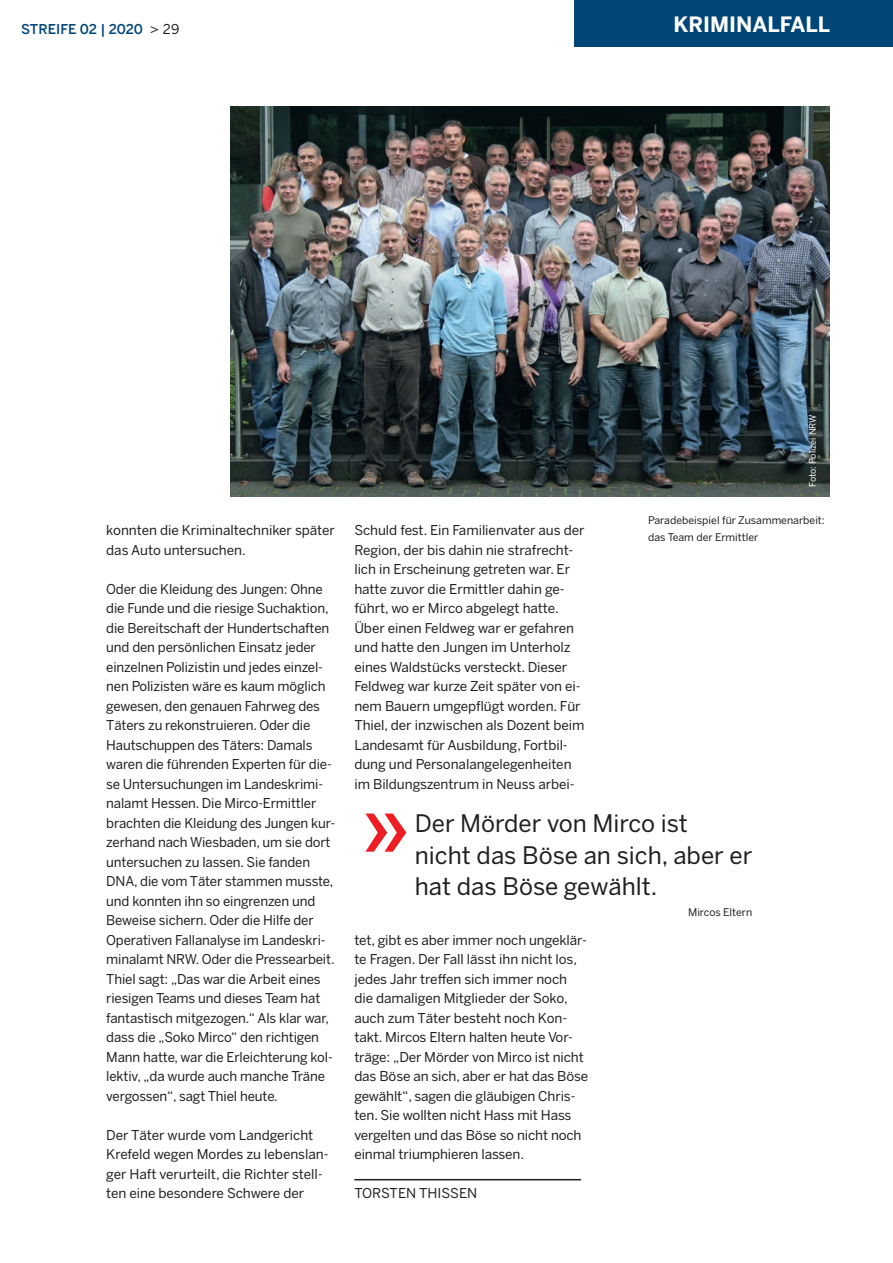
<style>
.page{position:relative;width:893px;height:1263px;background:#fff}
.page>*{position:absolute;margin:0;border:0;box-sizing:border-box;transform-origin:0 0}
.t1{font:24px/31.5px "Benton Sans";color:#231f20}
.t2{font:700 21px "Benton Sans";color:#fff}
.t3{font:13.5px/19.5px "Benton Sans";letter-spacing:-.01em;color:#231f20}
.t4{font:500 13.5px "Benton Sans";letter-spacing:-.005em;color:#004677}
.t5{font:10.5px/16.5px "Benton Sans";color:#231f20}
.t6{font:9px "Benton Sans";color:#fff}
.s1{font-weight:400;color:#231f20}
</style>
<div class="page">
<div style="left:574px;top:0;width:319px;height:47px;background:#004677"></div>
<svg style="left:365px;top:813px;width:41px;height:39px"></svg>
<hr style="left:354px;top:1179px;width:227px;height:1px;background:#231f20">
<img style="left:230px;top:106px;width:599px;height:390px">
<p class="t4" style="left:21px;top:21px;width:160px">STREIFE 02 | 2020 <span class="s1">&gt; 29</span></p>
<h2 class="t2" style="left:673px;top:11px;width:158px">KRIMINALFALL</h2>
<p class="t3" style="left:106px;top:520px;width:230px">konnten die Kriminaltechniker später das Auto untersuchen.</p>
<p class="t3" style="left:106px;top:579px;width:230px">Oder die Kleidung des Jungen: Ohne die Funde und die riesige Suchaktion, die Bereitschaft der Hundertschaften und den persönlichen Einsatz jeder einzelnen Polizistin und jedes einzel&shy;nen Polizisten wäre es kaum möglich gewesen, den genauen Fahrweg des Täters zu rekonstruieren. Oder die Hautschuppen des Täters: Damals waren die führenden Experten für die&shy;se Untersuchungen im Landeskrimi&shy;nalamt Hessen. Die Mirco-Ermittler brachten die Kleidung des Jungen kur&shy;zerhand nach Wiesbaden, um sie dort untersuchen zu lassen. Sie fanden DNA, die vom Täter stammen musste, und konnten ihn so eingrenzen und Beweise sichern. Oder die Hilfe der Operativen Fallanalyse im Landeskri&shy;minalamt NRW. Oder die Pressearbeit.<br>Thiel sagt: „Das war die Arbeit eines riesigen Teams und dieses Team hat fantastisch mitgezogen.“ Als klar war, dass die „Soko Mirco“ den richtigen Mann hatte, war die Erleichterung kol&shy;lektiv, „da wurde auch manche Träne vergossen“, sagt Thiel heute.</p>
<p class="t3" style="left:106px;top:1125px;width:224px">Der Täter wurde vom Landgericht Krefeld wegen Mordes zu lebenslan&shy;ger Haft verurteilt, die Richter stell&shy;ten eine besondere Schwere der</p>
<p class="t3" style="left:354px;top:520px;width:232px">Schuld fest. Ein Familienvater aus der Region, der bis dahin nie strafrecht&shy;lich in Erscheinung getreten war. Er hatte zuvor die Ermittler dahin ge&shy;führt, wo er Mirco abgelegt hatte.<br>Über einen Feldweg war er gefahren und hatte den Jungen im Unterholz eines Waldstücks versteckt. Dieser Feldweg war kurze Zeit später von ei&shy;nem Bauern umgepflügt worden. Für Thiel, der inzwischen als Dozent beim Landesamt für Ausbildung, Fortbil&shy;dung und Personalangelegenheiten im Bildungszentrum in Neuss arbei-</p>
<p class="t6" style="left:807px;top:487px;width:74px;rotate:-90deg">Foto: Polizei NRW</p>
<p class="t5" style="left:648px;top:512px;width:178px">Paradebeispiel für Zusammenarbeit: das Team der Ermittler</p>
<h1 class="t1" style="left:415px;top:807px;width:339px">Der Mörder von Mirco ist<br>nicht das Böse an sich, aber er hat das Böse gewählt.</h1>
<p class="t5" style="left:688px;top:903px;width:66px">Mircos Eltern</p>
<p class="t3" style="left:354px;top:930px;width:235px">tet, gibt es aber immer noch ungeklär&shy;te Fragen. Der Fall lässt ihn nicht los, jedes Jahr treffen sich immer noch die damaligen Mitglieder der Soko, auch zum Täter besteht noch Kon&shy;takt. Mircos Eltern halten heute Vor&shy;träge: „Der Mörder von Mirco ist nicht das Böse an sich, aber er hat das Böse gewählt“, sagen die gläubigen Chris&shy;ten. Sie wollten nicht Hass mit Hass vergelten und das Böse so nicht noch einmal triumphieren lassen.</p>
<p class="t3" style="left:354px;top:1183px;width:124px">TORSTEN THISSEN</p>
</div>
